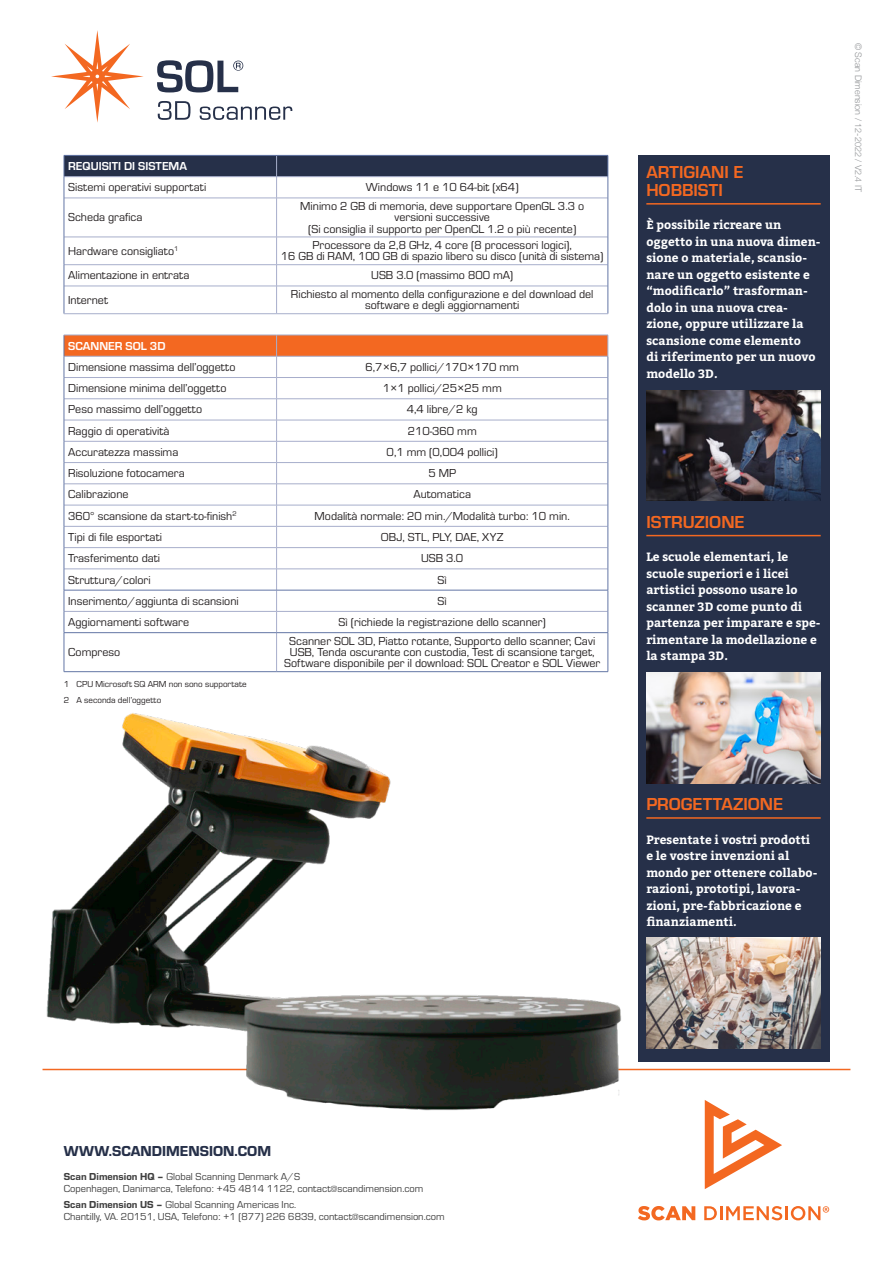
<style>
.page{position:relative;width:893px;height:1263px;background:#fff}
.page>*{position:absolute;margin:0;border:0;box-sizing:border-box;transform-origin:0 0}
.targets_headline{font:700 18px/18px "Eurostile";color:#f36821}
.t1{font:15px "Eurostile Hea";color:#263049}
.Tabel_brød_center{font:12px/11.2px "Eurostile";color:#231f20;text-align:center}
.targets_text{font:700 12px/16.5px "Bitter";color:#fff}
.Tabel_brød_left{font:12px "Eurostile";color:#231f20}
.Tabel_MR{font:700 12px "Eurostile";color:#fff}
.Addresses{font:10.5px "Eurostile";color:#404040}
.Tabel_brød_left-2{font:9px "Eurostile";color:#231f20}
.t2{font:300 9px "Helvetica Neue LT";color:#939598}
.s1{font-family:"Eurostile Hea"}
</style>
<div class="page">
<div style="left:64px;top:155px;width:213px;height:22px;background:#263049"></div>
<div style="left:277px;top:155px;width:331px;height:22px;background:#263049"></div>
<svg style="left:64px;top:177px;width:544px;height:158px"></svg>
<hr style="left:64px;top:176px;width:213px;height:1px;background:#a7aecb">
<hr style="left:277px;top:176px;width:331px;height:1px;background:#a7aecb">
<svg style="left:276px;top:156px;width:1px;height:42px"></svg>
<hr style="left:64px;top:198px;width:213px;height:1px;background:#a7aecb">
<hr style="left:277px;top:198px;width:331px;height:1px;background:#a7aecb">
<hr style="left:276px;top:198px;width:1px;height:39px;background:#a7aecb">
<hr style="left:64px;top:237px;width:213px;height:1px;background:#a7aecb">
<hr style="left:277px;top:237px;width:331px;height:1px;background:#a7aecb">
<hr style="left:64px;top:264px;width:213px;height:1px;background:#a7aecb">
<hr style="left:277px;top:264px;width:331px;height:1px;background:#a7aecb">
<hr style="left:64px;top:286px;width:213px;height:1px;background:#a7aecb">
<hr style="left:277px;top:286px;width:331px;height:1px;background:#a7aecb">
<svg style="left:276px;top:237px;width:1px;height:76px"></svg>
<hr style="left:276px;top:633px;width:1px;height:38px;background:#a7aecb">
<hr style="left:64px;top:155px;width:213px;height:1px;background:#6376a5">
<hr style="left:277px;top:155px;width:331px;height:1px;background:#6376a5">
<svg style="left:64px;top:156px;width:1px;height:42px"></svg>
<svg style="left:608px;top:156px;width:1px;height:42px"></svg>
<hr style="left:64px;top:198px;width:1px;height:39px;background:#6376a5">
<hr style="left:608px;top:198px;width:1px;height:39px;background:#6376a5">
<svg style="left:64px;top:238px;width:1px;height:75px"></svg>
<svg style="left:608px;top:237px;width:1px;height:77px"></svg>
<hr style="left:64px;top:632px;width:213px;height:1px;background:#6376a5">
<hr style="left:64px;top:633px;width:1px;height:38px;background:#6376a5">
<hr style="left:277px;top:632px;width:331px;height:1px;background:#6376a5">
<hr style="left:608px;top:633px;width:1px;height:38px;background:#6376a5">
<hr style="left:64px;top:671px;width:213px;height:1px;background:#6376a5">
<hr style="left:277px;top:671px;width:331px;height:1px;background:#6376a5">
<svg style="left:64px;top:335px;width:545px;height:297px"></svg>
<hr style="left:64px;top:313px;width:213px;height:1px;background:#a7aecb">
<hr style="left:277px;top:313px;width:331px;height:1px;background:#a7aecb">
<hr style="left:64px;top:335px;width:213px;height:1px;background:#a7aecb">
<hr style="left:277px;top:335px;width:331px;height:1px;background:#a7aecb">
<hr style="left:43px;top:1069px;width:807px;height:1px;background:#f36821">
<img style="left:43px;top:713px;width:593px;height:398px">
<div style="left:638px;top:155px;width:191px;height:907px;background:#263049"></div>
<svg style="left:51px;top:30px;width:93px;height:93px"></svg>
<svg style="left:158px;top:101px;width:32px;height:19px"></svg>
<svg style="left:200px;top:106px;width:92px;height:14px"></svg>
<svg style="left:157px;top:60px;width:86px;height:32px"></svg>
<hr style="left:646px;top:817px;width:175px;height:2px;background:#f36821">
<svg style="left:705px;top:1100px;width:77px;height:89px"></svg>
<svg style="left:638px;top:1206px;width:57px;height:14px"></svg>
<svg style="left:704px;top:1206px;width:78px;height:14px"></svg>
<hr style="left:785px;top:1206px;width:3px;height:14px;background:#f36821">
<svg style="left:791px;top:1206px;width:38px;height:14px"></svg>
<img style="left:646px;top:390px;width:175px;height:111px">
<img style="left:646px;top:938px;width:175px;height:110px">
<img style="left:646px;top:673px;width:175px;height:110px">
<hr style="left:646px;top:203px;width:175px;height:2px;background:#f36821">
<hr style="left:646px;top:535px;width:175px;height:1px;background:#f36821">
<p class="Tabel_MR" style="left:68px;top:157px;width:120px">REQUISITI DI SISTEMA</p>
<p class="Tabel_brød_left" style="left:68px;top:179px;width:140px">Sistemi operativi supportati</p>
<p class="Tabel_brød_center" style="left:366px;top:181px;width:154px">Windows 11 e 10 64-bit (x64)</p>
<p class="Tabel_brød_left" style="left:68px;top:209px;width:76px">Scheda grafica</p>
<p class="Tabel_brød_center" style="left:300px;top:200px;width:285px">Minimo 2 GB di memoria, deve supportare OpenGL 3.3 o versioni successive</p>
<p class="Tabel_brød_center" style="left:308px;top:222px;width:270px">(Si consiglia il supporto per OpenCL 1.2 o più recente)</p>
<p class="Tabel_brød_left" style="left:68px;top:243px;width:112px">Hardware consigliato<sup>1</sup></p>
<p class="Tabel_brød_center" style="left:312px;top:239px;width:261px">Processore da 2,8 GHz, 4 core (8 processori logici),</p>
<p class="Tabel_brød_center" style="left:281px;top:250px;width:324px">16 GB di RAM, 100 GB di spazio libero su disco (unità di sistema)</p>
<p class="Tabel_brød_left" style="left:68px;top:267px;width:123px">Alimentazione in entrata</p>
<p class="Tabel_brød_center" style="left:371px;top:269px;width:143px">USB 3.0 (massimo 800 mA)</p>
<p class="Tabel_brød_left" style="left:68px;top:292px;width:41px">Internet</p>
<p class="Tabel_brød_center" style="left:291px;top:288px;width:304px">Richiesto al momento della configurazione e del download del software e degli aggiornamenti</p>
<p class="Tabel_MR" style="left:68px;top:337px;width:99px">SCANNER SOL 3D</p>
<p class="Tabel_brød_left" style="left:68px;top:359px;width:169px">Dimensione massima dell’oggetto</p>
<p class="Tabel_brød_center" style="left:366px;top:361px;width:155px">6,7×6,7 pollici/170×170 mm</p>
<p class="Tabel_brød_left" style="left:68px;top:380px;width:160px">Dimensione minima dell’oggetto</p>
<p class="Tabel_brød_center" style="left:383px;top:382px;width:121px">1×1 pollici/25×25 mm</p>
<p class="Tabel_brød_left" style="left:68px;top:401px;width:135px">Peso massimo dell’oggetto</p>
<p class="Tabel_brød_center" style="left:407px;top:403px;width:73px">4,4 libre/2 kg</p>
<p class="Tabel_brød_left" style="left:68px;top:423px;width:103px">Raggio di operatività</p>
<p class="Tabel_brød_center" style="left:408px;top:424px;width:71px">210-360 mm</p>
<p class="Tabel_brød_left" style="left:68px;top:444px;width:112px">Accuratezza massima</p>
<p class="Tabel_brød_center" style="left:387px;top:446px;width:113px">0,1 mm (0,004 pollici)</p>
<p class="Tabel_brød_left" style="left:68px;top:465px;width:118px">Risoluzione fotocamera</p>
<p class="Tabel_brød_center" style="left:428px;top:467px;width:29px">5 MP</p>
<p class="Tabel_brød_left" style="left:68px;top:486px;width:62px">Calibrazione</p>
<p class="Tabel_brød_center" style="left:413px;top:488px;width:59px">Automatica</p>
<p class="Tabel_brød_left" style="left:68px;top:508px;width:170px">360° scansione da start-to-finish<sup>2</sup></p>
<p class="Tabel_brød_center" style="left:315px;top:509px;width:257px">Modalità normale: 20 min./Modalità turbo: 10 min.</p>
<p class="Tabel_brød_left" style="left:68px;top:529px;width:95px">Tipi di file esportati</p>
<p class="Tabel_brød_center" style="left:381px;top:531px;width:124px">OBJ, STL, PLY, DAE, XYZ</p>
<p class="Tabel_brød_left" style="left:68px;top:550px;width:93px">Trasferimento dati</p>
<p class="Tabel_brød_center" style="left:421px;top:552px;width:44px">USB 3.0</p>
<p class="Tabel_brød_left" style="left:68px;top:571px;width:84px">Struttura/colori</p>
<p class="Tabel_brød_center" style="left:438px;top:573px;width:11px">Sì</p>
<p class="Tabel_brød_left" style="left:68px;top:593px;width:172px">Inserimento/aggiunta di scansioni</p>
<p class="Tabel_brød_center" style="left:438px;top:595px;width:11px">Sì</p>
<p class="Tabel_brød_left" style="left:68px;top:614px;width:122px">Aggiornamenti software</p>
<p class="Tabel_brød_center" style="left:338px;top:616px;width:209px">Sì (richiede la registrazione dello scanner)</p>
<p class="Tabel_brød_left" style="left:68px;top:644px;width:54px">Compreso</p>
<p class="Tabel_brød_center" style="left:284px;top:635px;width:317px">Scanner SOL 3D, Piatto rotante, Supporto dello scanner, Cavi<br>USB, Tenda oscurante con custodia, Test di scansione target,<br>Software disponibile per il download: SOL Creator e SOL Viewer</p>
<p class="Tabel_brød_left-2" style="left:64px;top:678px;width:185px">1 CPU Microsoft SQ ARM non sono supportate</p>
<p class="Tabel_brød_left-2" style="left:64px;top:694px;width:99px">2 A seconda dell’oggetto</p>
<p class="targets_headline" style="left:646px;top:162px;width:98px">ARTIGIANI E<br>HOBBISTI</p>
<p class="targets_text" style="left:646px;top:217px;width:176px">È possibile ricreare un oggetto in una nuova dimen&shy;sione o materiale, scansio&shy;nare un oggetto esistente e “modificarlo” trasforman&shy;dolo in una nuova crea&shy;zione, oppure utilizzare la scansione come elemento<br>di riferimento per un nuovo modello 3D.</p>
<p class="t2" style="left:864px;top:43px;width:151px;rotate:90deg">© Scan Dimension / 12-2022 / V2.4 IT</p>
<p class="targets_headline" style="left:646px;top:511px;width:100px">ISTRUZIONE</p>
<p class="targets_text" style="left:646px;top:549px;width:176px">Le scuole elementari, le scuole superiori e i licei artistici possono usare lo scanner 3D come punto di partenza per imparare e spe&shy;rimentare la modellazione e la stampa 3D.</p>
<p class="targets_headline" style="left:646px;top:794px;width:138px">PROGETTAZIONE</p>
<p class="targets_text" style="left:646px;top:831px;width:173px">Presentate i vostri prodotti e le vostre invenzioni al mondo per ottenere collabo&shy;razioni, prototipi, lavora&shy;zioni, pre-fabbricazione e finanziamenti.</p>
<p class="t1" style="left:64px;top:1140px;width:209px">WWW.SCANDIMENSION.COM</p>
<p class="Addresses" style="left:64px;top:1169px;width:238px"><span class="s1">Scan Dimension HQ –</span> Global Scanning Denmark A/S</p>
<p class="Addresses" style="left:64px;top:1181px;width:361px">Copenhagen, Danimarca, Telefono: +45 4814 1122, contact@scandimension.com</p>
<p class="Addresses" style="left:64px;top:1198px;width:234px"><span class="s1">Scan Dimension US –</span> Global Scanning Americas Inc.</p>
<p class="Addresses" style="left:64px;top:1210px;width:382px">Chantilly, VA. 20151, USA, Telefono: +1 (877) 226 6839, contact@scandimension.com</p>
</div>
